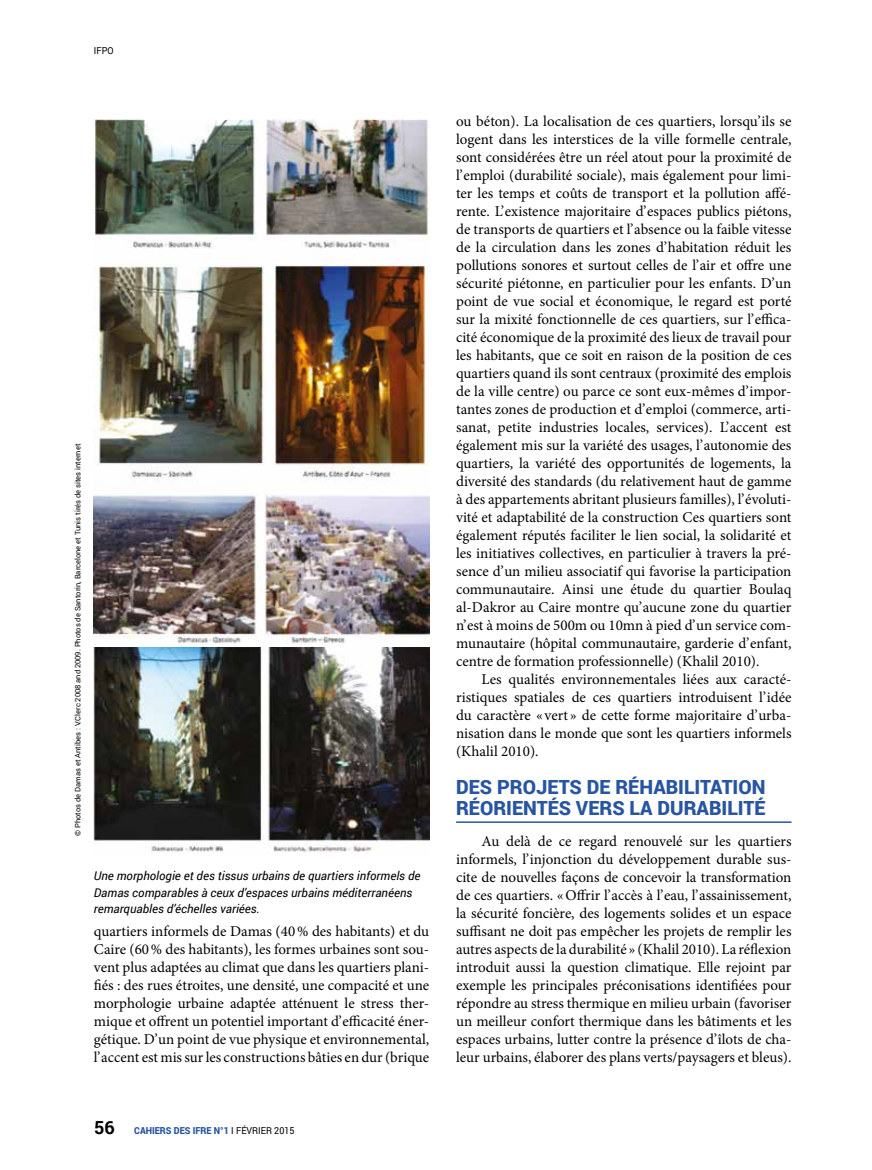
<style>
.page{position:relative;width:872px;height:1170px;background:#fff}
.page>*{position:absolute;margin:0;border:0;box-sizing:border-box;transform-origin:0 0}
.intertitre_article{font:900 19.5px/21px "Roboto";color:#2855a2}
.Texte_principal{font:15px/18px "Minion Pro";color:#000;text-align:justify}
.legendes{font:italic 12px/16.5px "Roboto";color:#000}
.t1{font:900 9.6px "Roboto";color:#2855a2;scale:.93 1}
.t2{font:9.6px "Roboto";color:#000;scale:.93 1}
.t3{font:7.5px "Roboto";color:#000}
.s1{font-weight:700;font-size:18px;color:#000}
.s2{font-weight:400;color:#000}
</style>
<div class="page">
<hr style="left:456px;top:821px;width:335px;height:1px;background:#2855a2">
<img style="left:94px;top:119px;width:335px;height:734px">
<p class="t2" style="left:94px;top:44px;width:23px">IFPO</p>
<p class="t3" style="left:73px;top:835px;width:393px;rotate:-90deg">© Photos de Damas et Antibes : V.Clerc 2008 and 2009. Photos de Santorin, Barcelone et Tunis tirés de sites internet</p>
<p class="legendes" style="left:94px;top:867px;width:328px">Une morphologie et des tissus urbains de quartiers informels de<br>Damas comparables à ceux d’espaces urbains méditerranéens remarquables d’échelles variées.</p>
<p class="Texte_principal" style="left:94px;top:922px;width:337px">quartiers informels de Damas (40% des habitants) et du Caire (60% des habitants), les formes urbaines sont sou&shy;vent plus adaptées au climat que dans les quartiers plani&shy;fiés : des rues étroites, une densité, une compacité et une morphologie urbaine adaptée atténuent le stress ther&shy;mique et offrent un potentiel important d’efficacité éner&shy;gétique. D’un point de vue physique et environnemental, l’accent est mis sur les constructions bâties en dur (brique</p>
<p class="t1" style="left:94px;top:1123px;width:217px"><span class="s1">56</span> CAHIERS DES IFRE N°1 <span class="s2">I FÉVRIER 2015</span></p>
<p class="Texte_principal" style="left:456px;top:112px;width:337px">ou béton). La localisation de ces quartiers, lorsqu’ils se logent dans les interstices de la ville formelle centrale, sont considérées être un réel atout pour la proximité de l’emploi (durabilité sociale), mais également pour limi&shy;ter les temps et coûts de transport et la pollution affé&shy;rente. L’existence majoritaire d’espaces publics piétons, de transports de quartiers et l’absence ou la faible vitesse de la circulation dans les zones d’habitation réduit les pollutions sonores et surtout celles de l’air et offre une sécurité piétonne, en particulier pour les enfants. D’un point de vue social et économique, le regard est porté sur la mixité fonctionnelle de ces quartiers, sur l’effica&shy;cité économique de la proximité des lieux de travail pour les habitants, que ce soit en raison de la position de ces quartiers quand ils sont centraux (proximité des emplois de la ville centre) ou parce ce sont eux-mêmes d’impor&shy;tantes zones de production et d’emploi (commerce, arti&shy;sanat, petite industries locales, services). L’accent est également mis sur la variété des usages, l’autonomie des quartiers, la variété des opportunités de logements, la diversité des standards (du relativement haut de gamme à des appartements abritant plusieurs familles), l’évoluti&shy;vité et adaptabilité de la construction Ces quartiers sont également réputés faciliter le lien social, la solidarité et les initiatives collectives, en particulier à travers la pré&shy;sence d’un milieu associatif qui favorise la participation communautaire. Ainsi une étude du quartier Boulaq al-Dakror au Caire montre qu’aucune zone du quartier n’est à moins de 500m ou 10mn à pied d’un service com&shy;munautaire (hôpital communautaire, garderie d’enfant, centre de formation professionnelle) (Khalil 2010).</p>
<p class="Texte_principal" style="left:456px;top:670px;width:337px;text-indent:26px">Les qualités environnementales liées aux caracté&shy;ristiques spatiales de ces quartiers introduisent l’idée du caractère « vert » de cette forme majoritaire d’urba&shy;nisation dans le monde que sont les quartiers informels (Khalil 2010).</p>
<p class="intertitre_article" style="left:456px;top:775px;width:311px">DES PROJETS DE RÉHABILITATION<br>RÉORIENTÉS VERS LA DURABILITÉ</p>
<p class="Texte_principal" style="left:456px;top:832px;width:337px;text-indent:26px">Au delà de ce regard renouvelé sur les quartiers informels, l’injonction du développement durable sus&shy;cite de nouvelles façons de concevoir la transformation de ces quartiers. «Offrir l’accès à l’eau, l’assainissement, la sécurité foncière, des logements solides et un espace suffisant ne doit pas empêcher les projets de remplir les autres aspects de la durabilité » (Khalil 2010). La réflexion introduit aussi la question climatique. Elle rejoint par exemple les principales préconisations identifiées pour répondre au stress thermique en milieu urbain (favoriser un meilleur confort thermique dans les bâtiments et les espaces urbains, lutter contre la présence d’îlots de cha&shy;leur urbains, élaborer des plans verts/paysagers et bleus).</p>
</div>
